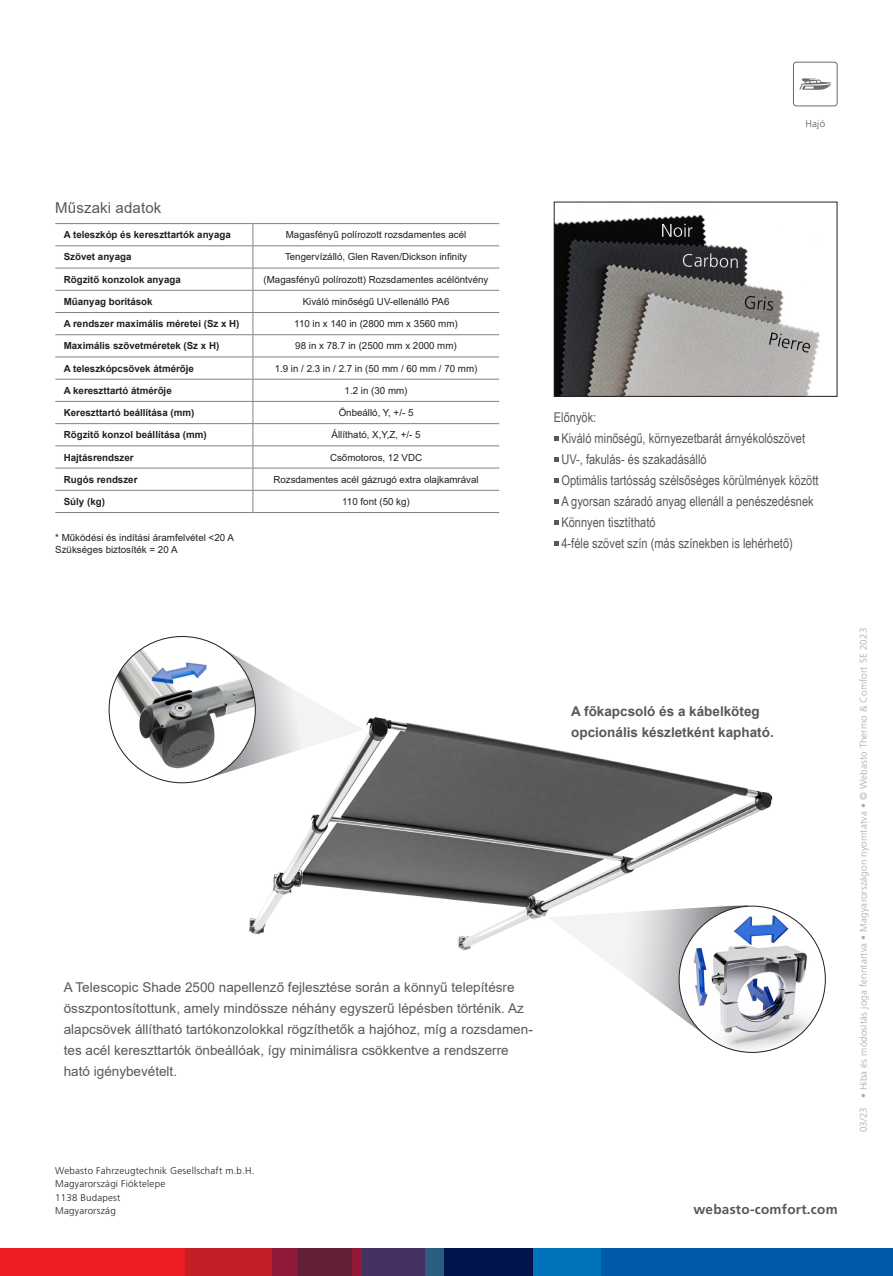
<style>
.page{position:relative;width:893px;height:1276px;background:#fff}
.page>*{position:absolute;margin:0;border:0;box-sizing:border-box;transform-origin:0 0}
.Copy_10_pt_2020{font:15px "Arial";letter-spacing:.01em;color:#57585a}
.Overline_Table_bold{font:13.5px/21px "Arial";color:#57585a}
.Overline_Table_bold-2{font:13.5px "Arial Narrow";color:#57585a}
.Overline_Table_bold-3{font:700 13.5px "Arial";color:#57585a}
.Internet{font:700 13.5px "Frutiger";letter-spacing:.02em;color:#57585a}
.Table_Copy_right-ali{font:9.75px "Arial";color:#231f20}
.Table_Copy_left-alig{font:700 9.75px "Arial";color:#231f20}
.Imprint{font:300 9.75px "Frutiger";letter-spacing:.02em;color:#a8a9ad}
.Address{font:300 9.75px "Frutiger";letter-spacing:.02em;color:#231f20}
.Copy_10_pt_2020-2{font:9.75px "Arial";color:#231f20}
.t1{font:300 9.75px "Frutiger";color:#57585a}
</style>
<div class="page">
<div style="left:0;top:1248px;width:186px;height:28px;background:#ee1d23"></div>
<div style="left:186px;top:1248px;width:86px;height:28px;background:#c12027"></div>
<div style="left:272px;top:1248px;width:26px;height:28px;background:#901938"></div>
<div style="left:298px;top:1248px;width:54px;height:28px;background:#611f38"></div>
<div style="left:352px;top:1248px;width:10px;height:28px;background:#901938"></div>
<div style="left:362px;top:1248px;width:63px;height:28px;background:#453162"></div>
<div style="left:425px;top:1248px;width:19px;height:28px;background:#2a5d80"></div>
<div style="left:444px;top:1248px;width:89px;height:28px;background:#00134a"></div>
<div style="left:533px;top:1248px;width:69px;height:28px;background:#0072bc"></div>
<div style="left:602px;top:1248px;width:291px;height:28px;background:#015aaa"></div>
<svg style="left:554px;top:436px;width:4px;height:4px"></svg>
<svg style="left:554px;top:457px;width:4px;height:4px"></svg>
<svg style="left:554px;top:478px;width:4px;height:4px"></svg>
<svg style="left:554px;top:499px;width:4px;height:4px"></svg>
<svg style="left:554px;top:520px;width:4px;height:4px"></svg>
<svg style="left:554px;top:541px;width:4px;height:4px"></svg>
<svg style="left:793px;top:62px;width:45px;height:44px"></svg>
<hr style="left:253px;top:245px;width:246px;height:1px;background:#808285">
<hr style="left:253px;top:490px;width:246px;height:1px;background:#808285">
<hr style="left:253px;top:334px;width:246px;height:1px;background:#808285">
<hr style="left:253px;top:401px;width:246px;height:1px;background:#808285">
<hr style="left:253px;top:268px;width:246px;height:1px;background:#808285">
<hr style="left:253px;top:290px;width:246px;height:1px;background:#808285">
<hr style="left:253px;top:312px;width:246px;height:1px;background:#808285">
<hr style="left:253px;top:357px;width:246px;height:1px;background:#808285">
<hr style="left:253px;top:423px;width:246px;height:1px;background:#808285">
<hr style="left:253px;top:445px;width:246px;height:1px;background:#808285">
<hr style="left:55px;top:223px;width:198px;height:1px;background:#808285">
<hr style="left:55px;top:245px;width:198px;height:1px;background:#808285">
<hr style="left:55px;top:268px;width:198px;height:1px;background:#808285">
<hr style="left:55px;top:290px;width:198px;height:1px;background:#808285">
<hr style="left:55px;top:312px;width:198px;height:1px;background:#808285">
<hr style="left:55px;top:334px;width:198px;height:1px;background:#808285">
<hr style="left:55px;top:357px;width:198px;height:1px;background:#808285">
<hr style="left:55px;top:379px;width:198px;height:1px;background:#808285">
<hr style="left:55px;top:401px;width:198px;height:1px;background:#808285">
<hr style="left:55px;top:423px;width:198px;height:1px;background:#808285">
<hr style="left:55px;top:445px;width:198px;height:1px;background:#808285">
<hr style="left:55px;top:468px;width:198px;height:1px;background:#808285">
<hr style="left:55px;top:490px;width:198px;height:1px;background:#808285">
<svg style="left:253px;top:224px;width:1px;height:288px"></svg>
<hr style="left:55px;top:512px;width:198px;height:1px;background:#808285">
<hr style="left:253px;top:223px;width:246px;height:1px;background:#808285">
<hr style="left:253px;top:379px;width:246px;height:1px;background:#808285">
<hr style="left:253px;top:468px;width:246px;height:1px;background:#808285">
<hr style="left:253px;top:512px;width:246px;height:1px;background:#808285">
<img style="left:556px;top:214px;width:264px;height:181px">
<div style="left:554px;top:202px;width:283px;height:195px;border:1px solid #231f20"></div>
<img style="left:249px;top:717px;width:524px;height:234px">
<svg style="left:547px;top:905px;width:202px;height:112px"></svg>
<img style="left:680px;top:908px;width:145px;height:144px">
<svg style="left:197px;top:667px;width:167px;height:115px"></svg>
<div style="left:109px;top:636px;width:146px;height:147px;background:#fff;border-radius:50%"></div>
<img style="left:109px;top:636px;width:146px;height:136px">
<p class="Copy_10_pt_2020" style="left:55px;top:197px;width:108px">Műszaki adatok</p>
<p class="Table_Copy_left-alig" style="left:64px;top:228px;width:169px">A teleszkóp és kereszttartók anyaga</p>
<p class="Table_Copy_right-ali" style="left:286px;top:228px;width:182px">Magasfényű polírozott rozsdamentes acél</p>
<p class="Table_Copy_left-alig" style="left:64px;top:250px;width:69px">Szövet anyaga</p>
<p class="Table_Copy_right-ali" style="left:285px;top:250px;width:184px">Tengervízálló, Glen Raven/Dickson infinity</p>
<p class="Table_Copy_left-alig" style="left:64px;top:272px;width:119px">Rögzítő konzolok anyaga</p>
<p class="Table_Copy_right-ali" style="left:264px;top:272px;width:226px">(Magasfényű polírozott) Rozsdamentes acélöntvény</p>
<p class="Table_Copy_left-alig" style="left:64px;top:295px;width:90px">Műanyag borítások</p>
<p class="Table_Copy_right-ali" style="left:303px;top:295px;width:148px">Kiváló minőségű UV-ellenálló PA6</p>
<p class="Table_Copy_left-alig" style="left:64px;top:317px;width:177px">A rendszer maximális méretei (Sz x H)</p>
<p class="Table_Copy_right-ali" style="left:294px;top:317px;width:165px">110 in x 140 in (2800 mm x 3560 mm)</p>
<p class="Table_Copy_left-alig" style="left:64px;top:339px;width:157px">Maximális szövetméretek (Sz x H)</p>
<p class="Table_Copy_right-ali" style="left:295px;top:339px;width:163px">98 in x 78.7 in (2500 mm x 2000 mm)</p>
<p class="Table_Copy_left-alig" style="left:64px;top:361px;width:132px">A teleszkópcsövek átmérője</p>
<p class="Table_Copy_right-ali" style="left:275px;top:361px;width:204px">1.9 in / 2.3 in / 2.7 in (50 mm / 60 mm / 70 mm)</p>
<p class="Table_Copy_left-alig" style="left:64px;top:383px;width:110px">A kereszttartó átmérője</p>
<p class="Table_Copy_right-ali" style="left:345px;top:384px;width:64px">1.2 in (30 mm)</p>
<p class="Table_Copy_left-alig" style="left:64px;top:406px;width:132px">Kereszttartó beállítása (mm)</p>
<p class="Table_Copy_right-ali" style="left:339px;top:406px;width:76px">Önbeálló, Y, +/- 5</p>
<p class="Table_Copy_left-alig" style="left:64px;top:428px;width:145px">Rögzítő konzol beállítása (mm)</p>
<p class="Table_Copy_right-ali" style="left:332px;top:428px;width:90px">Állítható, X,Y,Z, +/- 5</p>
<p class="Table_Copy_left-alig" style="left:64px;top:450px;width:71px">Hajtásrendszer</p>
<p class="Table_Copy_right-ali" style="left:330px;top:450px;width:94px">Csőmotoros, 12 VDC</p>
<p class="Table_Copy_left-alig" style="left:64px;top:472px;width:75px">Rugós rendszer</p>
<p class="Table_Copy_right-ali" style="left:273px;top:472px;width:207px">Rozsdamentes acél gázrugó extra olajkamrával</p>
<p class="Table_Copy_left-alig" style="left:64px;top:495px;width:43px">Súly (kg)</p>
<p class="Table_Copy_right-ali" style="left:342px;top:495px;width:69px">110 font (50 kg)</p>
<p class="Copy_10_pt_2020-2" style="left:55px;top:531px;width:180px">* Működési és indítási áramfelvétel &lt;20 A</p>
<p class="Copy_10_pt_2020-2" style="left:55px;top:543px;width:124px">Szükséges biztosíték = 20 A</p>
<p class="t1" style="left:805px;top:118px;width:21px">Hajó</p>
<p class="Overline_Table_bold-2" style="left:554px;top:407px;width:44px">Előnyök:</p>
<p class="Overline_Table_bold-2" style="left:561px;top:428px;width:245px">Kiváló minőségű, környezetbarát árnyékolószövet</p>
<p class="Overline_Table_bold-2" style="left:561px;top:449px;width:147px">UV-, fakulás- és szakadásálló</p>
<p class="Overline_Table_bold-2" style="left:561px;top:470px;width:259px">Optimális tartósság szélsőséges körülmények között</p>
<p class="Overline_Table_bold-2" style="left:561px;top:491px;width:254px">A gyorsan száradó anyag ellenáll a penészedésnek</p>
<p class="Overline_Table_bold-2" style="left:561px;top:512px;width:96px">Könnyen tisztítható</p>
<p class="Overline_Table_bold-2" style="left:561px;top:533px;width:233px">4-féle szövet szín (más színekben is lehérhető)</p>
<p class="Overline_Table_bold" style="left:64px;top:977px;width:471px">A Telescopic Shade 2500 napellenző fejlesztése során a könnyű telepítésre összpontosítottunk, amely mindössze néhány egyszerű lépésben történik. Az alapcsövek állítható tartókonzolokkal rögzíthetők a hajóhoz, míg a rozsdamen&shy;tes acél kereszttartók önbeállóak, így minimálisra csökkentve a rendszerre ható igénybevételt.</p>
<p class="Address" style="left:55px;top:1165px;width:201px">Webasto Fahrzeugtechnik Gesellschaft m.b.H.</p>
<p class="Address" style="left:55px;top:1178px;width:111px">Magyarországi Fióktelepe</p>
<p class="Address" style="left:55px;top:1192px;width:67px">1138 Budapest</p>
<p class="Address" style="left:55px;top:1205px;width:62px">Magyarország</p>
<p class="Overline_Table_bold-3" style="left:571px;top:701px;width:190px">A főkapcsoló és a kábelköteg</p>
<p class="Overline_Table_bold-3" style="left:571px;top:722px;width:204px">opcionális készletként kapható.</p>
<p class="Imprint" style="left:858px;top:1132px;width:506px;rotate:-90deg">03/23 • Hiba és módosítás joga fenntartva • Magyarországon nyomtatva • © Webasto Thermo &amp; Comfort SE 2023</p>
<p class="Internet" style="left:693px;top:1201px;width:146px">webasto-comfort.com</p>
</div>
